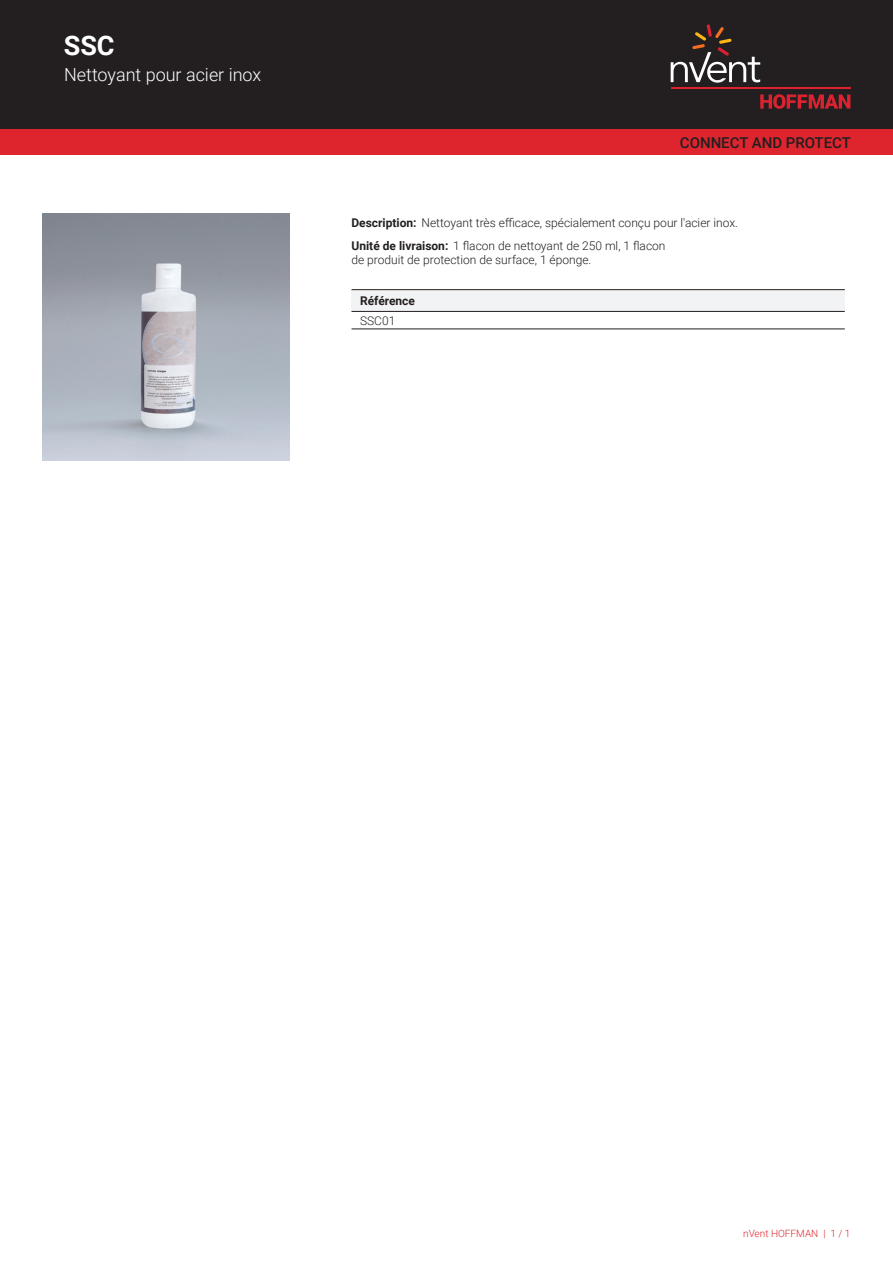
<style>
.page{position:relative;width:893px;height:1263px;background:#fff}
.page>*{position:absolute;margin:0;border:0;box-sizing:border-box;transform-origin:0 0}
.t1{font:700 27px "Roboto";color:#fff}
.t2{font:300 18px "Roboto";color:#fff}
.t3{font:500 15px "Roboto";color:#231f20}
.t4{font:300 12px/23px "Roboto";color:#231f20}
.t5{font:700 12px "Roboto";color:#231f20}
.t6{font:300 10.05px "Roboto";color:#de252e}
.s1{font-weight:700}
</style>
<div class="page">
<div style="left:0;top:0;width:893px;height:129px;background:#231f20"></div>
<svg style="left:760px;top:94px;width:90px;height:15px"></svg>
<hr style="left:671px;top:88px;width:179px;height:1px;background:#db2230">
<svg style="left:671px;top:24px;width:89px;height:59px"></svg>
<div style="left:0;top:129px;width:893px;height:26px;background:#de252e"></div>
<div style="left:351px;top:290px;width:494px;height:21px;background:#f2f3f4"></div>
<hr style="left:351px;top:289px;width:494px;height:1px;background:#231f20">
<hr style="left:351px;top:329px;width:494px;height:1px;background:#231f20">
<hr style="left:351px;top:311px;width:494px;height:1px;background:#231f20">
<img style="left:43px;top:213px;width:246px;height:247px">
<h1 class="t1" style="left:64px;top:27px;width:52px">SSC</h1>
<h2 class="t2" style="left:64px;top:62px;width:199px">Nettoyant pour acier inox</h2>
<p class="t3" style="left:680px;top:132px;width:173px">CONNECT AND PROTECT</p>
<p class="t4" style="left:351px;top:211px;width:388px"><span class="s1">Description:</span> Nettoyant très efficace, spécialement conçu pour l'acier inox.<br><span class="s1">Unité de livraison:</span> 1 flacon de nettoyant de 250 ml, 1 flacon</p>
<p class="t4" style="left:351px;top:248px;width:241px">de produit de protection de surface, 1 éponge.</p>
<p class="t5" style="left:360px;top:292px;width:57px">Référence</p>
<p class="t4" style="left:360px;top:308px;width:37px">SSC01</p>
<p class="t6" style="left:743px;top:1226px;width:109px">nVent HOFFMAN | 1 / 1</p>
</div>
